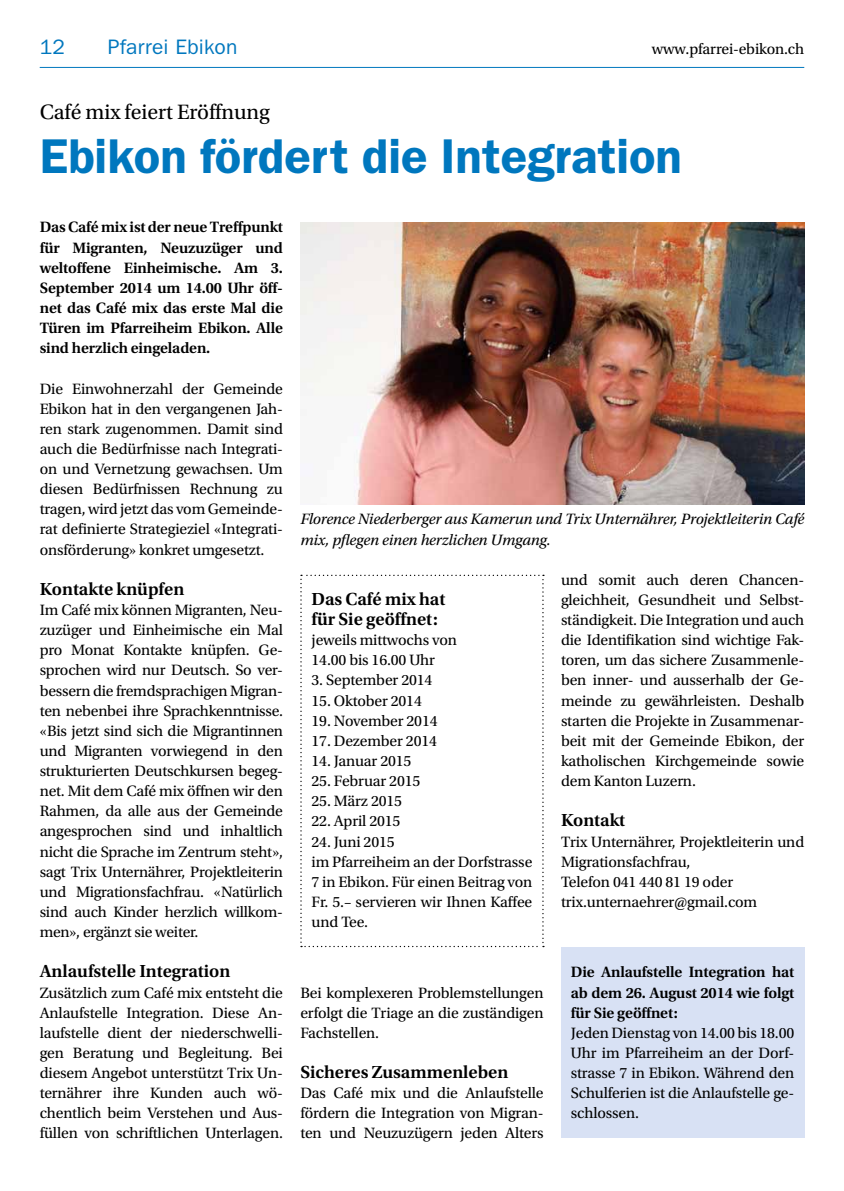
<style>
.page{position:relative;width:844px;height:1191px;background:#fff}
.page>*{position:absolute;margin:0;border:0;box-sizing:border-box;transform-origin:0 0}
.t1{font:600 49px "ITC Franklin Gothic Std";color:#0077be}
.t2{font:21.88px "Utopia Std";color:#000}
.t3{font:21px "ITC Franklin Gothic Std";letter-spacing:.01em;color:#0077be}
.t4{font:600 18.38px/20.1px "Utopia Std";color:#000}
.t5{font:15.75px/20.1px "Utopia Std";letter-spacing:-.01em;color:#000;text-align:justify}
.t6{font:600 15.75px/20.1px "Utopia Std";letter-spacing:-.01em;color:#000;text-align:justify}
.t7{font:italic 15.75px/20.1px "Utopia Std";letter-spacing:-.01em;color:#000}
</style>
<div class="page">
<hr style="left:40px;top:67px;width:764px;height:1px;background:#0077be">
<svg style="left:300px;top:574px;width:244px;height:373px"></svg>
<div style="left:561px;top:947px;width:243px;height:190px;background:#d8e1f4"></div>
<img style="left:300px;top:222px;width:504px;height:282px">
<h3 class="t3" style="left:40px;top:35px;width:27px">12</h3>
<h3 class="t3" style="left:108px;top:35px;width:131px">Pfarrei Ebikon</h3>
<p class="t5" style="left:651px;top:39px;width:154px">www.pfarrei-ebikon.ch</p>
<h2 class="t2" style="left:40px;top:100px;width:232px">Café mix feiert Eröffnung</h2>
<h1 class="t1" style="left:40px;top:127px;width:643px">Ebikon fördert die Integration</h1>
<p class="t6" style="left:40px;top:217px;width:245px">Das Café mix ist der neue Treffpunkt für Migranten, Neuzuzüger und weltoffene Einheimische. Am 3.<br>September 2014 um 14.00 Uhr öff&shy;net das Café mix das erste Mal die Türen im Pfarreiheim Ebikon. Alle sind herzlich eingeladen.</p>
<p class="t5" style="left:40px;top:379px;width:245px">Die Einwohnerzahl der Gemeinde Ebikon hat in den vergangenen Jah&shy;ren stark zugenommen. Damit sind auch die Bedürfnisse nach Integrati&shy;on und Vernetzung gewachsen. Um diesen Bedürfnissen Rechnung zu tragen, wird jetzt das vom Gemeinde&shy;rat definierte Strategieziel «Integrati&shy;onsförderung» konkret umgesetzt.</p>
<p class="t4" style="left:40px;top:579px;width:146px">Kontakte knüpfen</p>
<p class="t5" style="left:40px;top:600px;width:245px">Im Café mix können Migranten, Neu&shy;zuzüger und Einheimische ein Mal pro Monat Kontakte knüpfen. Ge&shy;sprochen wird nur Deutsch. So ver&shy;bessern die fremdsprachigen Migran&shy;ten nebenbei ihre Sprachkenntnisse. «Bis jetzt sind sich die Migrantinnen und Migranten vorwiegend in den strukturierten Deutschkursen begeg&shy;net. Mit dem Café mix öffnen wir den Rahmen, da alle aus der Gemeinde angesprochen sind und inhaltlich nicht die Sprache im Zentrum steht», sagt Trix Unternährer, Projektleiterin und Migrationsfachfrau. «Natürlich sind auch Kinder herzlich willkom&shy;men», ergänzt sie weiter.</p>
<p class="t4" style="left:40px;top:961px;width:192px">Anlaufstelle Integration</p>
<p class="t5" style="left:40px;top:982px;width:245px">Zusätzlich zum Café mix entsteht die Anlaufstelle Integration. Diese An&shy;laufstelle dient der niederschwelli&shy;gen Beratung und Begleitung. Bei diesem Angebot unterstützt Trix Un&shy;ternährer ihre Kunden auch wö&shy;chentlich beim Verstehen und Aus&shy;füllen von schriftlichen Unterlagen.</p>
<p class="t5" style="left:300px;top:982px;width:245px">Bei komplexeren Problemstellungen erfolgt die Triage an die zuständigen Fachstellen.</p>
<p class="t7" style="left:300px;top:509px;width:505px">Florence Niederberger aus Kamerun und Trix Unternährer, Projektleiterin Café mix, pflegen einen herzlichen Umgang.</p>
<p class="t5" style="left:561px;top:570px;width:245px">und somit auch deren Chancen&shy;gleichheit, Gesundheit und Selbst&shy;ständigkeit. Die Integration und auch die Identifikation sind wichtige Fak&shy;toren, um das sichere Zusammenle&shy;ben inner- und ausserhalb der Ge&shy;meinde zu gewährleisten. Deshalb starten die Projekte in Zusammenar&shy;beit mit der Gemeinde Ebikon, der katholischen Kirchgemeinde sowie dem Kanton Luzern.</p>
<p class="t4" style="left:561px;top:810px;width:66px">Kontakt</p>
<p class="t5" style="left:561px;top:831px;width:245px;text-align:left">Trix Unternährer, Projektleiterin und<br>Migrationsfachfrau,<br>Telefon 041 440 81 19 oder trix.unternaehrer@gmail.com</p>
<p class="t4" style="left:311px;top:589px;width:135px">Das Café mix hat für Sie geöffnet:</p>
<p class="t5" style="left:311px;top:630px;width:147px">jeweils mittwochs von<br>14.00 bis 16.00 Uhr</p>
<p class="t5" style="left:311px;top:670px;width:122px">3. September 2014</p>
<p class="t5" style="left:311px;top:690px;width:112px">15. Oktober 2014</p>
<p class="t5" style="left:311px;top:711px;width:127px">19. November 2014</p>
<p class="t5" style="left:311px;top:731px;width:127px">17. Dezember 2014</p>
<p class="t5" style="left:311px;top:751px;width:101px">14. Januar 2015</p>
<p class="t5" style="left:311px;top:771px;width:110px">25. Februar 2015</p>
<p class="t5" style="left:311px;top:791px;width:92px">25. März 2015</p>
<p class="t5" style="left:311px;top:811px;width:90px">22. April 2015</p>
<p class="t5" style="left:311px;top:831px;width:222px;text-align:left">24. Juni 2015<br>im Pfarreiheim an der Dorfstrasse<br>7 in Ebikon. Für einen Beitrag von<br>Fr. 5.– servieren wir Ihnen Kaffee und Tee.</p>
<p class="t6" style="left:570px;top:962px;width:225px">Die Anlaufstelle Integration hat ab dem 26. August 2014 wie folgt für Sie geöffnet:</p>
<p class="t5" style="left:570px;top:1023px;width:225px;text-align:left">Jeden Dienstag von 14.00 bis 18.00<br>Uhr im Pfarreiheim an der Dorf&shy;strasse 7 in Ebikon. Während den<br>Schulferien ist die Anlaufstelle ge&shy;schlossen.</p>
<p class="t4" style="left:300px;top:1062px;width:209px">Sicheres Zusammenleben</p>
<p class="t5" style="left:300px;top:1083px;width:245px">Das Café mix und die Anlaufstelle fördern die Integration von Migran&shy;ten und Neuzuzügern jeden Alters</p>
</div>
